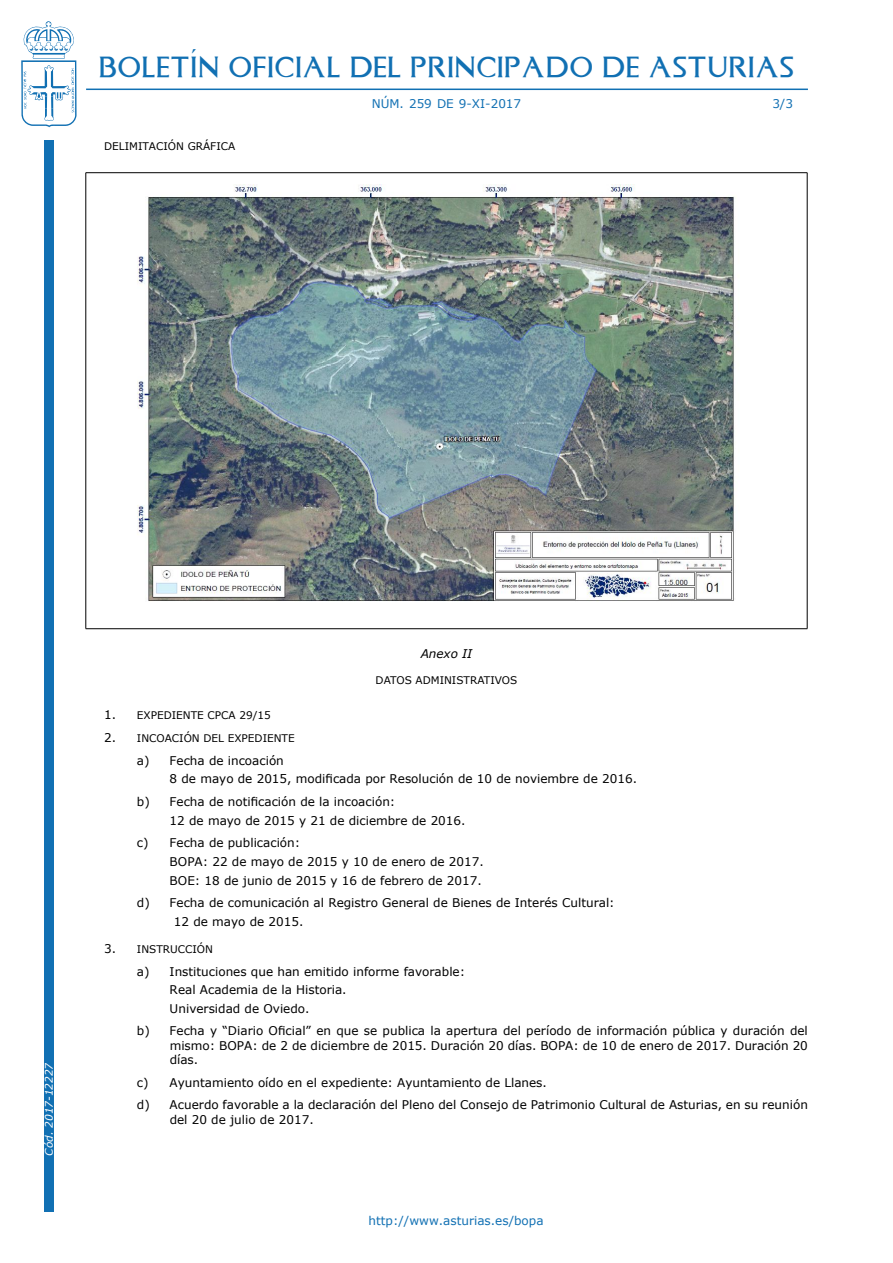
<style>
.page{position:relative;width:893px;height:1263px;background:#fff}
.page>*{position:absolute;margin:0;border:0;box-sizing:border-box;transform-origin:0 0}
.t1{font:24px "Asturica";letter-spacing:.05em;color:#1170b3}
.Lista_Nivel2{font:12px/14.2px "Verdana";color:#000;text-align:justify}
.t2{font:12px "Verdana";color:#1170b3}
.Anexo{font:italic 12px "Verdana";color:#000}
.Lista_Nivel1{font:10.5px "Verdana";color:#000}
.Anexo_Tit{font:10.5px "Verdana";color:#000}
.Parrafo{font:10.5px "Verdana";color:#000}
.t3{font:italic 10.5px "Verdana";color:#fff}
.s1{font-size:12px}
</style>
<div class="page">
<div style="left:44px;top:140px;width:10px;height:1072px;background:#1170b3"></div>
<svg style="left:21px;top:21px;width:56px;height:106px"></svg>
<hr style="left:86px;top:89px;width:722px;height:1px;background:#1170b3">
<hr style="left:86px;top:172px;width:721px;height:1px;background:#000">
<hr style="left:86px;top:173px;width:1px;height:455px;background:#000">
<hr style="left:807px;top:173px;width:1px;height:455px;background:#000">
<hr style="left:86px;top:628px;width:721px;height:1px;background:#000">
<img style="left:137px;top:184px;width:598px;height:417px">
<h1 class="t1" style="left:99px;top:49px;width:696px">BOLETÍN OFICIAL DEL PRINCIPADO DE ASTURIAS</h1>
<p class="t2" style="left:372px;top:96px;width:151px">núm. 259 de 9-xi-2017</p>
<p class="t2" style="left:772px;top:96px;width:22px">3/3</p>
<p class="Parrafo" style="left:104px;top:139px;width:8px">DELIMITA</p>
<p class="Parrafo" style="left:156px;top:139px;width:15px">CIÓN</p>
<p class="Parrafo" style="left:188px;top:139px;width:49px">GRÁFICA</p>
<p class="t3" style="left:42px;top:1155px;width:95px;rotate:-90deg">Cód. 2017-12227</p>
<p class="Anexo" style="left:421px;top:646px;width:53px">Anexo II</p>
<p class="Anexo_Tit" style="left:376px;top:673px;width:8px">DATOS</p>
<p class="Anexo_Tit" style="left:416px;top:673px;width:8px">ADMINISTRATI</p>
<p class="Anexo_Tit" style="left:495px;top:673px;width:16px">VOS</p>
<p class="Lista_Nivel1" style="left:104px;top:709px;width:61px"><span class="s1">1.</span> EXPEDIENTE</p>
<p class="Lista_Nivel1" style="left:208px;top:709px;width:65px">CPCA 29/15</p>
<p class="Lista_Nivel1" style="left:104px;top:732px;width:83px"><span class="s1">2.</span> INCOACIÓN</p>
<p class="Lista_Nivel1" style="left:204px;top:732px;width:8px">DEL</p>
<p class="Lista_Nivel1" style="left:228px;top:732px;width:28px">EXPEDIENTE</p>
<p class="Lista_Nivel2" style="left:137px;top:753px;width:148px">a) Fecha de incoación</p>
<p class="Lista_Nivel2" style="left:170px;top:771px;width:469px">8 de mayo de 2015, modificada por Resolución de 10 de noviembre de 2016.</p>
<p class="Lista_Nivel2" style="left:137px;top:794px;width:260px">b) Fecha de notificación de la incoación:</p>
<p class="Lista_Nivel2" style="left:170px;top:813px;width:297px">12 de mayo de 2015 y 21 de diciembre de 2016.</p>
<p class="Lista_Nivel2" style="left:137px;top:836px;width:165px">c) Fecha de publicación:</p>
<p class="Lista_Nivel2" style="left:170px;top:854px;width:316px">BOPA: 22 de mayo de 2015 y 10 de enero de 2017.</p>
<p class="Lista_Nivel2" style="left:170px;top:873px;width:314px">BOE : 18 de junio de 2015 y 16 de febrero de 2017.</p>
<p class="Lista_Nivel2" style="left:137px;top:895px;width:479px">d) Fecha de comunicación al Registro General de Bienes de Interés Cultural:</p>
<p class="Lista_Nivel2" style="left:174px;top:914px;width:131px">12 de mayo de 2015.</p>
<p class="Lista_Nivel1" style="left:104px;top:942px;width:41px"><span class="s1">3.</span> INSTRU</p>
<p class="Lista_Nivel1" style="left:178px;top:942px;width:22px">CCIÓN</p>
<p class="Lista_Nivel2" style="left:137px;top:964px;width:23px">a) I</p>
<p class="Lista_Nivel2" style="left:175px;top:964px;width:292px">nstituciones que han emitido informe favorable:</p>
<p class="Lista_Nivel2" style="left:137px;top:982px;width:22px">R</p>
<p class="Lista_Nivel2" style="left:178px;top:982px;width:170px">eal Academia de la Historia.</p>
<p class="Lista_Nivel2" style="left:137px;top:1001px;width:22px">U</p>
<p class="Lista_Nivel2" style="left:178px;top:1001px;width:133px">niversidad de Oviedo.</p>
<p class="Lista_Nivel2" style="left:170px;top:1023px;width:640px;text-indent:-33px">b) Fecha y “Diario Oficial” en que se publica la apertura del período de información pública y duración del mismo: BOPA: de 2 de diciembre de 2015. Duración 20 días. BOPA: de 10 de enero de 2017. Duración 20 días.</p>
<p class="Lista_Nivel2" style="left:137px;top:1075px;width:26px">c) A</p>
<p class="Lista_Nivel2" style="left:178px;top:1075px;width:371px">yuntamiento oído en el expediente: Ayuntamiento de Llanes.</p>
<p class="Lista_Nivel2" style="left:137px;top:1097px;width:27px">d) A</p>
<p class="Lista_Nivel2" style="left:170px;top:1097px;width:640px;text-indent:8px">cuerdo favorable a la declaración del Pleno del Consejo de Patrimonio Cultural de Asturias, en su reunión del 20 de julio de 2017.</p>
<p class="t2" style="left:369px;top:1213px;width:177px">http://www.asturias.es/bopa</p>
</div>
